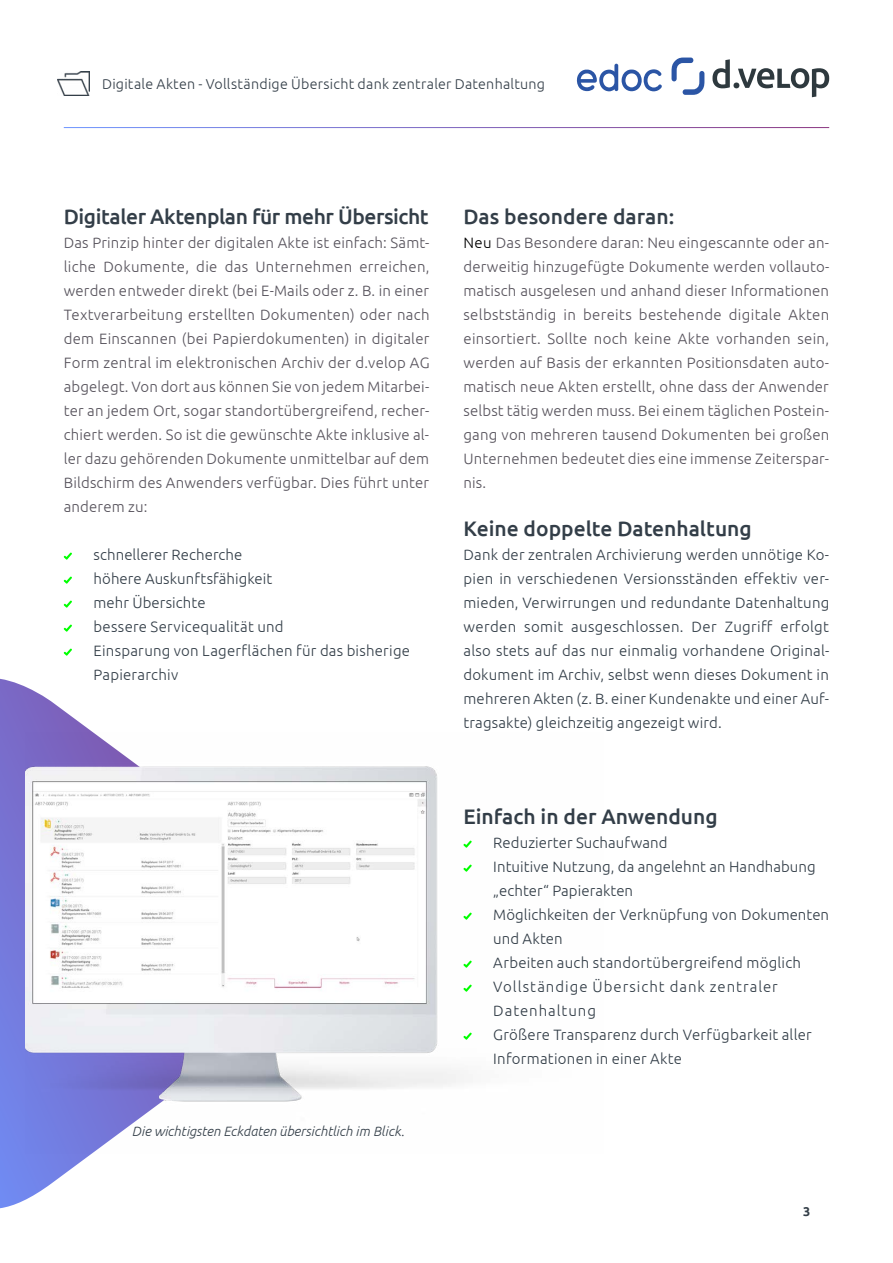
<style>
.page{position:relative;width:893px;height:1263px;background:#fff}
.page>*{position:absolute;margin:0;border:0;box-sizing:border-box;transform-origin:0 0}
.t1{font:500 21px "Ubuntu";color:#333e48}
.t2{font:500 21px "Ubuntu";letter-spacing:-.02em;color:#333e48}
.t3{font:300 15px/24px "Ubuntu";letter-spacing:.01em;color:#57535c;text-align:justify}
.t4{font:300 15px/24px "Ubuntu";letter-spacing:.01em;color:#333e48}
.t5{font:300 14.25px "Ubuntu";letter-spacing:.02em;color:#333e48}
.t6{font:italic 300 13.5px "Ubuntu";color:#333e48}
.t7{font:700 12.75px "Ubuntu";color:#333e48}
.s1{color:#000}
</style>
<div class="page">
<svg style="left:712px;top:59px;width:117px;height:38px"></svg>
<img style="left:57px;top:71px;width:33px;height:24px">
<svg style="left:577px;top:64px;width:85px;height:27px"></svg>
<svg style="left:671px;top:58px;width:33px;height:37px"></svg>
<svg style="left:64px;top:552px;width:8px;height:8px"></svg>
<svg style="left:64px;top:576px;width:8px;height:8px"></svg>
<svg style="left:64px;top:600px;width:8px;height:8px"></svg>
<svg style="left:64px;top:624px;width:8px;height:8px"></svg>
<svg style="left:64px;top:648px;width:8px;height:8px"></svg>
<svg style="left:0;top:679px;width:93px;height:529px"></svg>
<img style="left:26px;top:732px;width:446px;height:421px">
<p class="t5" style="left:102px;top:75px;width:444px">Digitale Akten - Vollständige Übersicht dank zentraler Datenhaltung</p>
<h1 class="t2" style="left:64px;top:203px;width:366px">Digitaler Aktenplan für mehr Übersicht</h1>
<p class="t3" style="left:64px;top:230px;width:367px">Das Prinzip hinter der digitalen Akte ist einfach: Sämt&shy;liche Dokumente, die das Unternehmen erreichen, werden entweder direkt (bei E-Mails oder z. B. in einer Textverarbeitung erstellten Dokumenten) oder nach dem Einscannen (bei Papierdokumenten) in digitaler Form zentral im elektronischen Archiv der d.velop AG abgelegt. Von dort aus können Sie von jedem Mitarbei&shy;ter an jedem Ort, sogar standortübergreifend, recher&shy;chiert werden. So ist die gewünschte Akte inklusive al&shy;ler dazu gehörenden Dokumente unmittelbar auf dem Bildschirm des Anwenders verfügbar. Dies führt unter anderem zu:</p>
<p class="t4" style="left:94px;top:542px;width:318px">schnellerer Recherche<br>höhere Auskunftsfähigkeit<br>mehr Übersichte<br>bessere Servicequalität und<br>Einsparung von Lagerflächen für das bisherige<br>Papierarchiv</p>
<p class="t6" style="left:132px;top:1123px;width:274px">Die wichtigsten Eckdaten übersichtlich im Blick.</p>
<h1 class="t1" style="left:463px;top:203px;width:212px">Das besondere daran:</h1>
<p class="t3" style="left:463px;top:230px;width:367px"><span class="s1">Neu</span> Das Besondere daran: Neu eingescannte oder an&shy;derweitig hinzugefügte Dokumente werden vollauto&shy;matisch ausgelesen und anhand dieser Informationen selbstständig in bereits bestehende digitale Akten einsortiert. Sollte noch keine Akte vorhanden sein, werden auf Basis der erkannten Positionsdaten auto&shy;matisch neue Akten erstellt, ohne dass der Anwender selbst tätig werden muss. Bei einem täglichen Postein&shy;gang von mehreren tausend Dokumenten bei großen Unternehmen bedeutet dies eine immense Zeiterspar&shy;nis.</p>
<h1 class="t1" style="left:463px;top:515px;width:290px">Keine doppelte Datenhaltung</h1>
<p class="t4" style="left:463px;top:542px;width:367px;text-align:justify">Dank der zentralen Archivierung werden unnötige Ko&shy;pien in verschiedenen Versionsständen effektiv ver&shy;mieden, Verwirrungen und redundante Datenhaltung werden somit ausgeschlossen. Der Zugriff erfolgt also stets auf das nur einmalig vorhandene Original&shy;dokument im Archiv, selbst wenn dieses Dokument in mehreren Akten (z. B. einer Kundenakte und einer Auf&shy;tragsakte) gleichzeitig angezeigt wird.</p>
<h1 class="t1" style="left:463px;top:803px;width:256px">Einfach in der Anwendung</h1>
<p class="t4" style="left:493px;top:830px;width:337px">Reduzierter Suchaufwand<br>Intuitive Nutzung, da angelehnt an Handhabung „echter“ Papierakten<br>Möglichkeiten der Verknüpfung von Dokumenten und Akten<br>Arbeiten auch standortübergreifend möglich<br>Vollständige Übersicht dank zentraler<br>Datenhaltung<br>Größere Transparenz durch Verfügbarkeit aller<br>Informationen in einer Akte</p>
<p class="t7" style="left:803px;top:1203px;width:9px">3</p>
</div>
